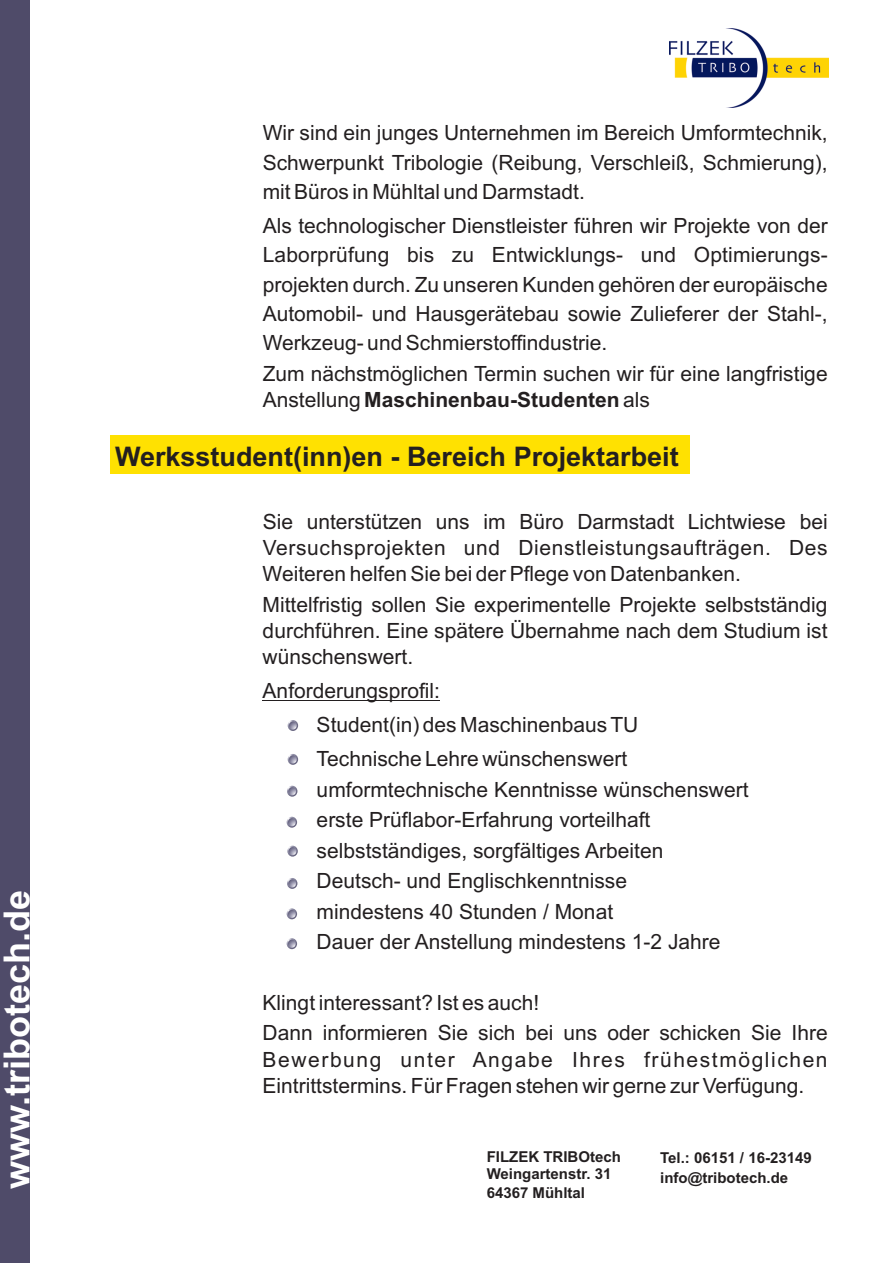
<style>
.page{position:relative;width:893px;height:1263px;background:#fff}
.page>*{position:absolute;margin:0;border:0;box-sizing:border-box;transform-origin:0 0}
.t1{font:700 36px "Arial";color:#fff}
.t2{font:700 27px "Arial";color:#231f20}
.t3{font:21px/30.5px "Arial";color:#231f20}
.t4{font:700 21px "Arial";color:#231f20}
.t5{font:700 15px/19.5px "Arial";color:#231f20}
.s1{font-weight:400}
</style>
<div class="page">
<hr style="left:263px;top:700px;width:177px;height:1px;background:#231f20">
<div style="left:110px;top:435px;width:580px;height:39px;background:#ffe101"></div>
<svg style="left:288px;top:754px;width:10px;height:11px"></svg>
<svg style="left:287px;top:786px;width:10px;height:11px"></svg>
<svg style="left:287px;top:817px;width:10px;height:11px"></svg>
<svg style="left:287px;top:846px;width:11px;height:11px"></svg>
<svg style="left:287px;top:878px;width:10px;height:11px"></svg>
<svg style="left:288px;top:720px;width:10px;height:11px"></svg>
<svg style="left:287px;top:938px;width:10px;height:11px"></svg>
<svg style="left:287px;top:908px;width:10px;height:11px"></svg>
<img style="left:670px;top:28px;width:159px;height:79px">
<div style="left:0;top:0;width:30px;height:1263px;background:#4f4b69"></div>
<h1 class="t1" style="left:3px;top:1189px;width:300px;rotate:-90deg">www.tribotech.de</h1>
<p class="t3" style="left:263px;top:120px;width:566px;line-height:29.4px;text-align:justify">Wir sind ein junges Unternehmen im Bereich Umformtechnik, Schwerpunkt Tribologie (Reibung, Verschleiß, Schmierung), mit Büros in Mühltal und Darmstadt.</p>
<p class="t3" style="left:263px;top:213px;width:566px;line-height:29.5px">Als technologischer Dienstleister führen wir Projekte von der Laborprüfung bis zu Entwicklungs- und Optimierungs&shy;projekten durch. Zu unseren Kunden gehören der europäische Automobil- und Hausgerätebau sowie Zulieferer der Stahl-, Werkzeug- und Schmierstoffindustrie.<br>Zum nächstmöglichen Termin suchen wir für eine langfristige</p>
<p class="t4" style="left:263px;top:392px;width:389px"><span class="s1">Anstellung</span> Maschinenbau-Studenten <span class="s1">als</span></p>
<p class="t2" style="left:115px;top:447px;width:565px">Werksstudent(inn)en - Bereich Projektarbeit</p>
<p class="t3" style="left:263px;top:510px;width:566px;line-height:26.2px;text-align:justify">Sie unterstützen uns im Büro Darmstadt Lichtwiese bei Versuchsprojekten und Dienstleistungsaufträgen. Des Weiteren helfen Sie bei der Pflege von Datenbanken.</p>
<p class="t3" style="left:263px;top:593px;width:566px;line-height:26.2px;text-align:justify">Mittelfristig sollen Sie experimentelle Projekte selbstständig durchführen. Eine spätere Übernahme nach dem Studium ist wünschenswert.</p>
<p class="t3" style="left:317px;top:676px;width:323px;line-height:34px;text-indent:-54px">Anforderungsprofil:<br>Student(in) des Maschinenbaus TU<br>Technische Lehre wünschenswert</p>
<p class="t3" style="left:317px;top:776px;width:433px">umformtechnische Kenntnisse wünschenswert erste Prüflabor-Erfahrung vorteilhaft selbstständiges, sorgfältiges Arbeiten Deutsch- und Englischkenntnisse<br>mindestens 40 Stunden / Monat<br>Dauer der Anstellung mindestens 1-2 Jahre</p>
<p class="t3" style="left:263px;top:989px;width:566px">Klingt interessant? Ist es auch!<br>Dann informieren Sie sich bei uns oder schicken Sie Ihre</p>
<p class="t3" style="left:263px;top:1048px;width:566px;line-height:26.2px">Bewerbung unter Angabe Ihres frühestmöglichen<br>Eintrittstermins. Für Fragen stehen wir gerne zur Verfügung.</p>
<p class="t5" style="left:487px;top:1149px;width:136px;line-height:16.8px">FILZEK TRIBOtech<br>Weingartenstr. 31</p>
<p class="t5" style="left:487px;top:1184px;width:100px">64367 Mühltal</p>
<p class="t5" style="left:660px;top:1149px;width:153px">Tel.: 06151 / 16-23149 info@tribotech.de</p>
</div>
